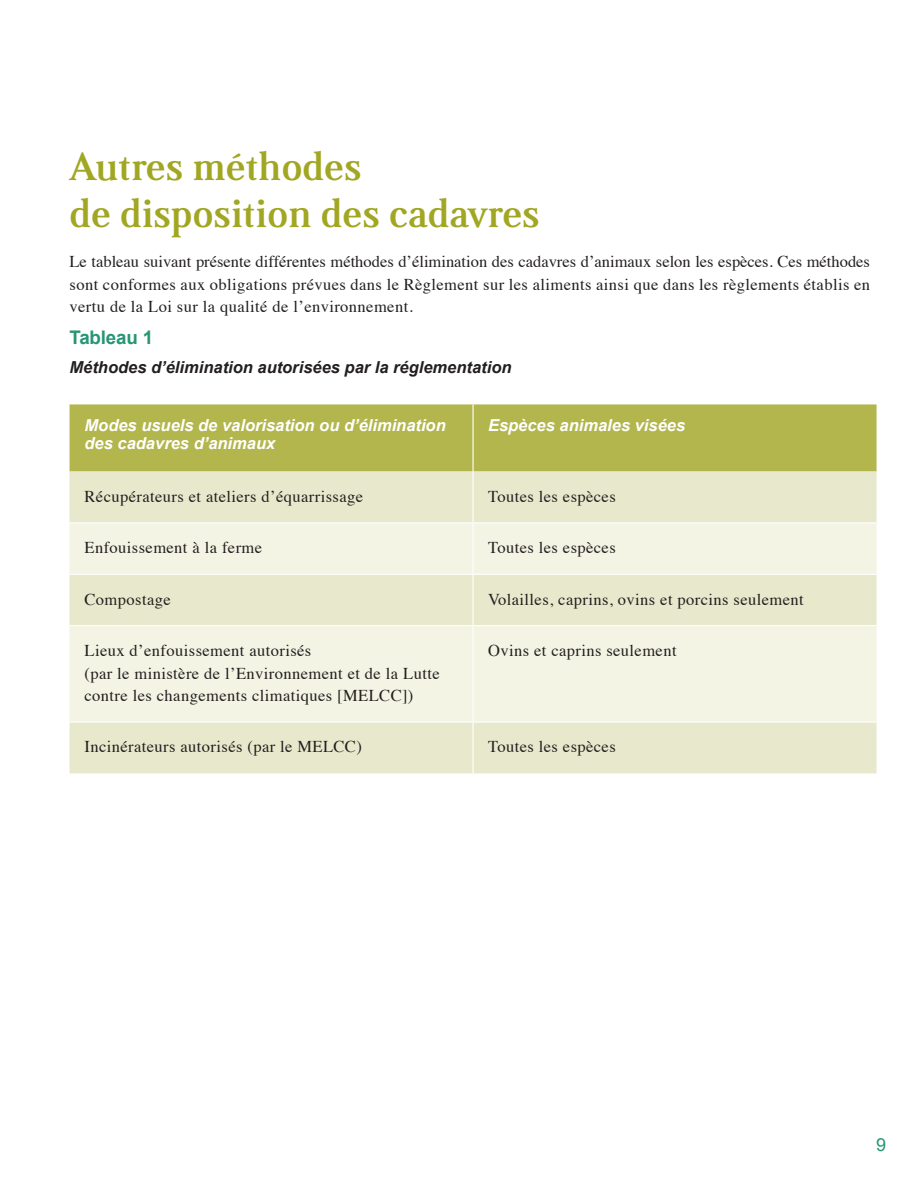
<style>
.page{position:relative;width:918px;height:1188px;background:#fff}
.page>*{position:absolute;margin:0;border:0;box-sizing:border-box;transform-origin:0 0}
.Titre{font:700 39px/46.8px "Alita Pro";color:#a1a722}
.Sous-titre{font:700 18.75px "Arial";letter-spacing:-.01em;color:#279674}
.Sous-titre-2{font:18px "Arial";color:#279674}
.t1{font:16.5px/22.5px "Times";letter-spacing:.025em;color:#231f20;text-align:justify}
.sous-sous-titres{font:italic 700 16.5px/18px "Arial";color:#fff}
.sous-sous-titres-2{font:italic 700 16.5px "Arial";color:#231f20}
</style>
<div class="page">
<div style="left:70px;top:404px;width:807px;height:68px;background:#b2b64d"></div>
<div style="left:70px;top:472px;width:807px;height:301px;background:#e8e9cc"></div>
<svg style="left:70px;top:523px;width:807px;height:198px;background:#f0f1de"></svg>
<hr style="left:472px;top:404px;width:2px;height:68px;background:#fff">
<hr style="left:472px;top:472px;width:2px;height:50px;background:#fff">
<hr style="left:70px;top:522px;width:403px;height:1px;background:#fff">
<hr style="left:473px;top:522px;width:404px;height:1px;background:#fff">
<hr style="left:472px;top:523px;width:2px;height:51px;background:#fff">
<hr style="left:70px;top:574px;width:403px;height:1px;background:#fff">
<hr style="left:473px;top:574px;width:404px;height:1px;background:#fff">
<hr style="left:472px;top:575px;width:2px;height:50px;background:#fff">
<hr style="left:70px;top:625px;width:403px;height:1px;background:#fff">
<hr style="left:473px;top:625px;width:404px;height:1px;background:#fff">
<hr style="left:472px;top:626px;width:2px;height:95px;background:#fff">
<hr style="left:70px;top:721px;width:403px;height:2px;background:#fff">
<hr style="left:473px;top:721px;width:404px;height:2px;background:#fff">
<hr style="left:472px;top:723px;width:2px;height:50px;background:#fff">
<p class="Titre" style="left:70px;top:141px;width:472px">Autres méthodes<br>de disposition des cadavres</p>
<p class="t1" style="left:70px;top:249px;width:802px">Le tableau suivant présente différentes méthodes d’élimination des cadavres d’animaux selon les espèces. Ces méthodes sont conformes aux obligations prévues dans le Règlement sur les aliments ainsi que dans les règlements établis en vertu de la Loi sur la qualité de l’environnement.</p>
<p class="Sous-titre" style="left:70px;top:326px;width:85px">Tableau 1</p>
<p class="sous-sous-titres-2" style="left:70px;top:356px;width:443px">Méthodes d’élimination autorisées par la réglementation</p>
<p class="sous-sous-titres" style="left:85px;top:417px;width:363px">Modes usuels de valorisation ou d’élimination des cadavres d’animaux</p>
<p class="sous-sous-titres" style="left:488px;top:417px;width:199px">Espèces animales visées</p>
<p class="t1" style="left:85px;top:484px;width:280px">Récupérateurs et ateliers d’équarrissage</p>
<p class="t1" style="left:488px;top:484px;width:129px">Toutes les espèces</p>
<p class="t1" style="left:85px;top:535px;width:179px">Enfouissement à la ferme</p>
<p class="t1" style="left:488px;top:535px;width:129px">Toutes les espèces</p>
<p class="t1" style="left:85px;top:586px;width:88px">Compostage</p>
<p class="t1" style="left:488px;top:586px;width:317px">Volailles, caprins, ovins et porcins seulement</p>
<p class="t1" style="left:85px;top:638px;width:357px;text-align:left">Lieux d’enfouissement autorisés<br>(par le ministère de l’Environnement et de la Lutte contre les changements climatiques [MELCC])</p>
<p class="t1" style="left:488px;top:638px;width:190px">Ovins et caprins seulement</p>
<p class="t1" style="left:85px;top:734px;width:279px">Incinérateurs autorisés (par le MELCC)</p>
<p class="t1" style="left:488px;top:734px;width:129px">Toutes les espèces</p>
<p class="Sous-titre-2" style="left:876px;top:1132px;width:12px">9</p>
</div>
